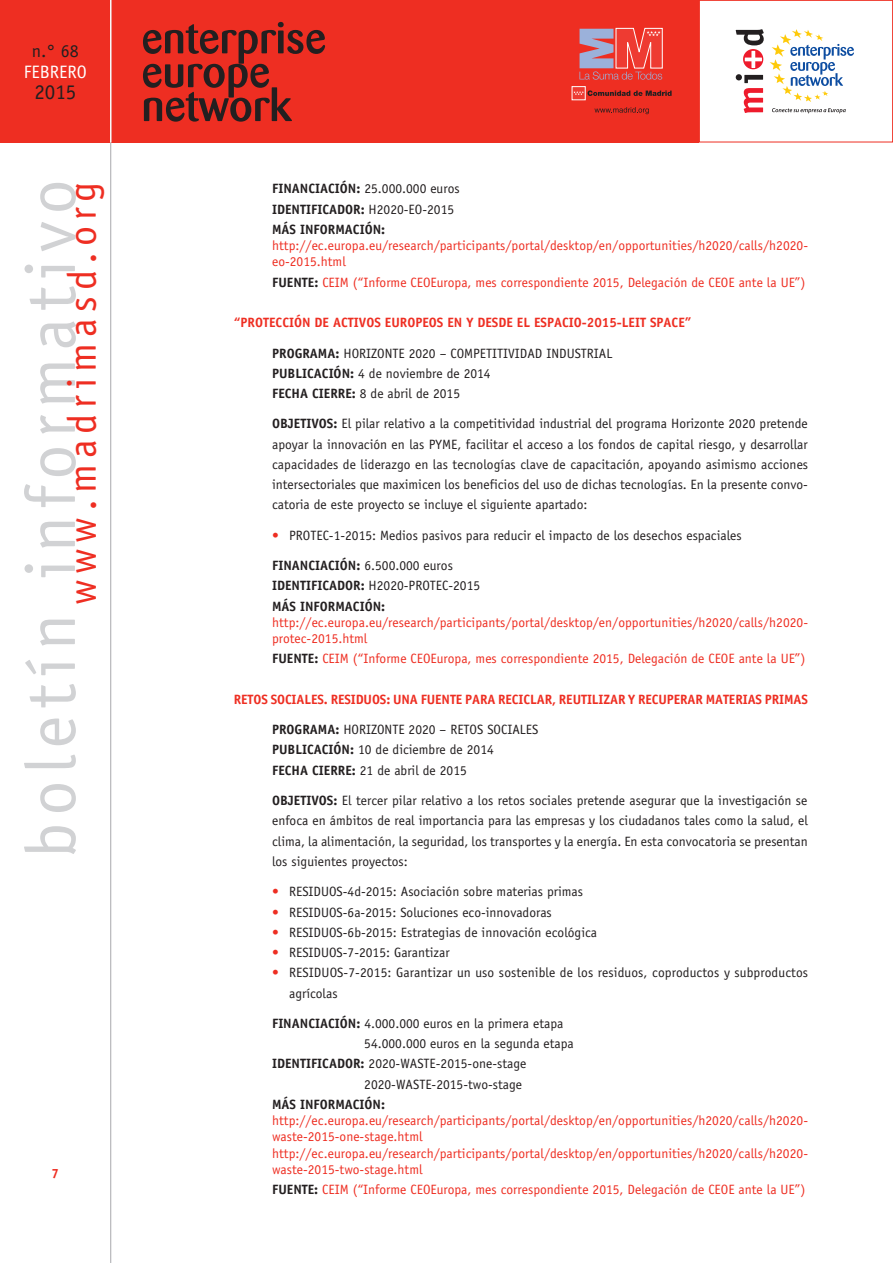
<style>
.page{position:relative;width:893px;height:1263px;background:#fff}
.page>*{position:absolute;margin:0;border:0;box-sizing:border-box;transform-origin:0 0}
.t1{font:70.35px "Officina Sans";letter-spacing:.1em;color:#d1d2d4}
.t2{font:40.2px "Officina Sans";letter-spacing:.15em;color:#ee2e22}
.t3{font:21px "Officina Sans";color:#231f20}
.t4{font:18px "Officina Sans";color:#fff}
.t5{font:18px "Officina Sans";color:#231f20}
.t6{font:13.5px/20.2px "Officina Sans";color:#231f20}
.t7{font:13.5px/16.2px "Officina Sans";letter-spacing:.005em;color:#ee2e22}
.t8{font:700 13.5px/20.2px "Officina Sans";color:#231f20}
.t9{font:700 13.5px "Officina Sans";letter-spacing:-.005em;color:#ee2e22}
.t10{font:700 13.35px "Officina Sans";color:#ee2e22}
.s1{font-weight:400}
.s2{font-weight:400;color:#ee2e22}
.s3{font-weight:700}
.s4{color:#ee2e22}
</style>
<div class="page">
<div style="left:0;top:0;width:699px;height:142px;background:#ee2e22"></div>
<hr style="left:110px;top:0;width:1px;height:1263px;background:#a8a9ad">
<div style="left:699px;top:0;width:194px;height:142px;background:#fff;border:1px solid #ee2e22"></div>
<svg style="left:143px;top:22px;width:182px;height:100px"></svg>
<svg style="left:770px;top:29px;width:84px;height:73px"></svg>
<svg style="left:772px;top:108px;width:74px;height:5px"></svg>
<svg style="left:743px;top:49px;width:20px;height:20px"></svg>
<svg style="left:736px;top:74px;width:27px;height:39px"></svg>
<svg style="left:745px;top:51px;width:17px;height:17px"></svg>
<svg style="left:736px;top:29px;width:28px;height:16px"></svg>
<svg style="left:594px;top:107px;width:55px;height:7px"></svg>
<div style="left:572px;top:87px;width:13px;height:13px;background:#ee3b32"></div>
<div style="left:572px;top:86px;width:13px;height:14px;border:1px solid #fff"></div>
<svg style="left:573px;top:90px;width:99px;height:6px"></svg>
<svg style="left:579px;top:28px;width:84px;height:52px"></svg>
<hr style="left:110px;top:0;width:1px;height:142px;background:#fff">
<h3 class="t5" style="left:32px;top:40px;width:48px">n.° 68</h3>
<h3 class="t4" style="left:24px;top:61px;width:65px">febrero</h3>
<h3 class="t3" style="left:34px;top:80px;width:43px">2015</h3>
<h1 class="t1" style="left:10px;top:858px;width:680px;rotate:-90deg">boletín informativo</h1>
<h2 class="t2" style="left:59px;top:605px;width:425px;rotate:-90deg">www.madrimasd.org</h2>
<p class="t10" style="left:52px;top:1165px;width:9px">7</p>
<p class="t8" style="left:272px;top:179px;width:189px">FINANCIACIÓN: <span class="s1">25.000.000 euros<br></span>IDENTIFICADOR: <span class="s1">H2020-EO-2015<br></span>MÁS IN FORMACIÓN</p>
<p class="t8" style="left:381px;top:219px;width:5px">:</p>
<p class="t7" style="left:272px;top:238px;width:537px">http://ec.europa.eu/research/participants/portal/desktop/en/opportunities/h2020/calls/h2020- eo-2015.html</p>
<p class="t8" style="left:272px;top:272px;width:58px">FU ENTE: <span class="s2">CEIM</span></p>
<p class="t7" style="left:353px;top:274px;width:66px">(“Informe CEOE</p>
<p class="t7" style="left:437px;top:274px;width:279px">uropa, mes correspondiente 2015, Delegación de CEOE</p>
<p class="t7" style="left:739px;top:274px;width:68px">ante la UE”)</p>
<p class="t9" style="left:234px;top:314px;width:459px">“PROTECCIÓN DE ACTIVOS EUROPEOS EN Y DESDE EL ESPACIO-2015-LEIT SPACE”</p>
<p class="t8" style="left:272px;top:343px;width:113px">PROGRAMA: <span class="s1">HORIZONTE</span></p>
<p class="t6" style="left:409px;top:343px;width:49px">2020 – COMPETITIVI</p>
<p class="t6" style="left:520px;top:343px;width:55px">DAD IN DUSTRIA</p>
<p class="t6" style="left:606px;top:343px;width:7px">L</p>
<p class="t6" style="left:272px;top:363px;width:220px"><span class="s3">PUB LICACIÓN:</span> 4 de noviembre de 2014<br><span class="s3">FECHA CIERRE:</span> 8 de abril de 2015</p>
<p class="t6" style="left:272px;top:414px;width:537px"><span class="s3">OBJETIVOS:</span> El pilar relativo a la competitividad industrial del programa Horizonte 2020 pretende apoyar la innovación en las PYME</p>
<p class="t6" style="left:272px;top:434px;width:538px;text-align:justify;text-indent:185px">, facilitar el acceso a los fondos de capital riesgo, y desarrollar capacidades de liderazgo en las tecnologías clave de capacitación, apoyando asimismo acciones intersectoriales que maximicen los beneficios del uso de dichas tecnologías. En la presente convo&shy;catoria de este proyecto se incluye el siguiente apartado:</p>
<p class="t6" style="left:272px;top:525px;width:25px"><span class="s4">•</span> PROTEC</p>
<p class="t6" style="left:329px;top:525px;width:414px">-1-2015: Medios pasivos para reducir el impacto de los desechos espaciales</p>
<p class="t8" style="left:272px;top:555px;width:182px">FINANCIACIÓN: <span class="s1">6.500.000 euros<br></span>IDENTIFICADOR: <span class="s1">H2020-PROTEC</span></p>
<p class="t6" style="left:448px;top:576px;width:33px">-2015</p>
<p class="t8" style="left:272px;top:596px;width:57px">MÁS IN FORMACIÓN</p>
<p class="t8" style="left:381px;top:596px;width:5px">:</p>
<p class="t7" style="left:272px;top:614px;width:537px">http://ec.europa.eu/research/participants/portal/desktop/en/opportunities/h2020/calls/h2020- protec-2015.html</p>
<p class="t8" style="left:272px;top:648px;width:58px">FU ENTE: <span class="s2">CEIM</span></p>
<p class="t7" style="left:353px;top:651px;width:66px">(“Informe CEOE</p>
<p class="t7" style="left:437px;top:651px;width:279px">uropa, mes correspondiente 2015, Delegación de CEOE</p>
<p class="t7" style="left:739px;top:651px;width:68px">ante la UE”)</p>
<p class="t9" style="left:234px;top:691px;width:575px">RETOS SOCIALES. RESIDUOS: UNA FU ENTE PARA RECICLAR, REUTILIZAR Y RECUPERAR MATERIAS PRIMAS</p>
<p class="t8" style="left:272px;top:719px;width:113px">PROGRAMA: <span class="s1">HORIZONTE</span></p>
<p class="t6" style="left:409px;top:719px;width:50px">2020 – RETOS</p>
<p class="t6" style="left:487px;top:719px;width:8px">SOCIA</p>
<p class="t6" style="left:520px;top:719px;width:13px">LES</p>
<p class="t6" style="left:272px;top:740px;width:223px"><span class="s3">PUB LICACIÓN:</span> 10 de diciembre de 2014<br><span class="s3">FECHA CIERRE:</span> 21 de abril de 2015</p>
<p class="t6" style="left:272px;top:790px;width:537px;text-align:justify"><span class="s3">OBJETIVOS:</span> El tercer pilar relativo a los retos sociales pretende asegurar que la investigación se enfoca en ámbitos de real importancia para las empresas y los ciudadanos tales como la salud, el clima, la alimentación, la seguridad, los transportes y la energía. En esta convocatoria se presentan los siguientes proyectos:</p>
<p class="t6" style="left:272px;top:881px;width:24px"><span class="s4">•</span> RESI</p>
<p class="t6" style="left:314px;top:881px;width:271px">DUOS-4d-2015: Asociación sobre materias primas</p>
<p class="t6" style="left:272px;top:902px;width:24px"><span class="s4">•</span> RESI</p>
<p class="t6" style="left:314px;top:902px;width:240px">DUOS-6a-2015: Soluciones eco-innovadoras</p>
<p class="t6" style="left:272px;top:922px;width:24px"><span class="s4">•</span> RESI</p>
<p class="t6" style="left:314px;top:922px;width:285px">DUOS-6b-2015: Estrategias de innovación ecológica</p>
<p class="t6" style="left:272px;top:942px;width:24px"><span class="s4">•</span> RESI</p>
<p class="t6" style="left:314px;top:942px;width:138px">DUOS-7-2015: Garantizar</p>
<p class="t6" style="left:272px;top:962px;width:24px"><span class="s4">•</span> RESI</p>
<p class="t6" style="left:289px;top:962px;width:520px;text-indent:25px">DUOS-7-2015: Garantizar un uso sostenible de los residuos, coproductos y subproductos agrícolas</p>
<p class="t6" style="left:272px;top:1013px;width:293px"><span class="s3">FINANCIACIÓN:</span> 4.000.000 euros en la primera etapa</p>
<p class="t6" style="left:364px;top:1033px;width:211px">54.000.000 euros en la segunda etapa</p>
<p class="t8" style="left:272px;top:1053px;width:146px">IDENTIFICADOR: <span class="s1">2020-WASTE</span></p>
<p class="t6" style="left:436px;top:1054px;width:92px">-2015-one-stage</p>
<p class="t6" style="left:364px;top:1074px;width:49px">2020-WASTE</p>
<p class="t6" style="left:432px;top:1074px;width:92px">-2015-two-stage</p>
<p class="t8" style="left:272px;top:1094px;width:57px">MÁS IN FORMACIÓN</p>
<p class="t8" style="left:381px;top:1094px;width:5px">:</p>
<p class="t7" style="left:272px;top:1112px;width:537px">http://ec.europa.eu/research/participants/portal/desktop/en/opportunities/h2020/calls/h2020- waste-2015-one-stage.html http://ec.europa.eu/research/participants/portal/desktop/en/opportunities/h2020/calls/h2020- waste-2015-two-stage.html</p>
<p class="t8" style="left:272px;top:1179px;width:58px">FU ENTE: <span class="s2">CEIM</span></p>
<p class="t7" style="left:353px;top:1181px;width:66px">(“Informe CEOE</p>
<p class="t7" style="left:437px;top:1181px;width:279px">uropa, mes correspondiente 2015, Delegación de CEOE</p>
<p class="t7" style="left:739px;top:1181px;width:68px">ante la UE”)</p>
</div>
